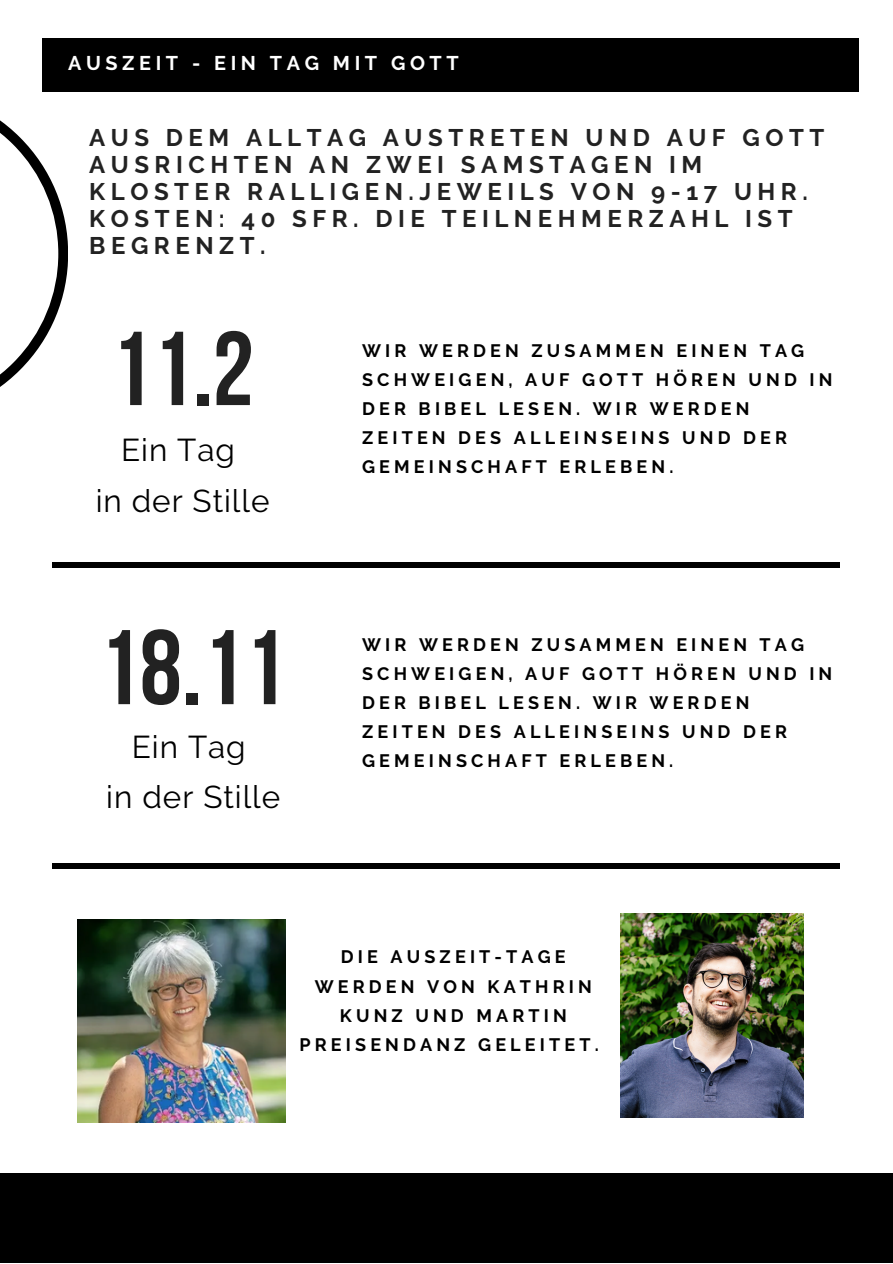
<style>
.page{position:relative;width:893px;height:1264px;background:#fff}
.page>*{position:absolute;margin:0;border:0;box-sizing:border-box;transform-origin:0 0}
.t1{font:700 105.75px "Bebas Neue";color:#222}
.t2{font:700 104.7px "Bebas Neue";color:#222}
.t3{font:31.5px/51.2px "Raleway";letter-spacing:.03em;color:#000;text-align:center}
.t4{font:700 24px/27px "Raleway";letter-spacing:.23em;color:#222}
.t5{font:700 19.8px "Raleway";letter-spacing:.23em;color:#fff}
.t6{font:700 18px/29px "Raleway";letter-spacing:.23em;color:#000}
</style>
<div class="page">
<div style="left:43px;top:38px;width:816px;height:54px;background:#000"></div>
<svg style="left:0;top:89px;width:68px;height:298px"></svg>
<div style="left:52px;top:561px;width:787px;height:6px;background:#000"></div>
<div style="left:0;top:1173px;width:892px;height:89px;background:#000"></div>
<div style="left:52px;top:862px;width:787px;height:6px;background:#000"></div>
<img style="left:78px;top:919px;width:208px;height:203px">
<img style="left:620px;top:913px;width:183px;height:204px">
<p class="t5" style="left:68px;top:52px;width:392px">AUSZEIT - EIN TAG MIT GOTT</p>
<h3 class="t4" style="left:89px;top:124px;width:736px">AUS DEM ALLTAG AUSTRETEN UND AUF GOTT<br>AUSRICHTEN AN ZWEI SAMSTAGEN IM<br>KLOSTER RALLIGEN.JEWEILS VON 9-17 UHR.<br>KOSTEN: 40 SFR. DIE TEILNEHMERZAHL IST<br>BEGRENZT.</h3>
<h2 class="t2" style="left:110px;top:326px;width:145px">11.2</h2>
<h3 class="t3" style="left:96px;top:424px;width:175px">Ein Tag<br>in der Stille</h3>
<h1 class="t1" style="left:98px;top:625px;width:189px">18.11</h1>
<h3 class="t3" style="left:106px;top:721px;width:175px;line-height:50.6px">Ein Tag<br>in der Stille</h3>
<p class="t6" style="left:362px;top:336px;width:472px">WIR WERDEN ZUSAMMEN EINEN TAG<br>SCHWEIGEN, AUF GOTT HÖREN UND IN<br>DER BIBEL LESEN. WIR WERDEN<br>ZEITEN DES ALLEINSEINS UND DER<br>GEMEINSCHAFT ERLEBEN.</p>
<p class="t6" style="left:362px;top:630px;width:471px">WIR WERDEN ZUSAMMEN EINEN TAG<br>SCHWEIGEN, AUF GOTT HÖREN UND IN<br>DER BIBEL LESEN. WIR WERDEN<br>ZEITEN DES ALLEINSEINS UND DER<br>GEMEINSCHAFT ERLEBEN.</p>
<p class="t6" style="left:299px;top:942px;width:301px;text-align:center">DIE AUSZEIT-TAGE<br>WERDEN VON KATHRIN<br>KUNZ UND MARTIN<br>PREISENDANZ GELEITET.</p>
</div>
